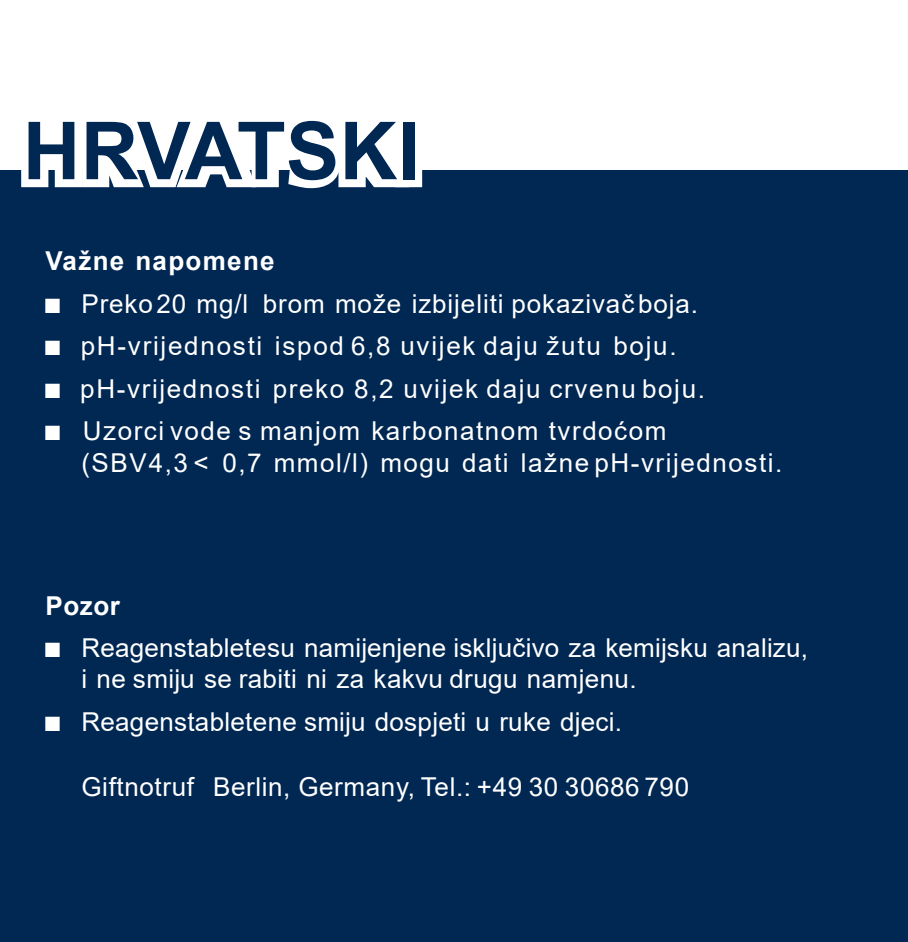
<style>
.page{position:relative;width:908px;height:942px;background:#fff}
.page>*{position:absolute;margin:0;border:0;box-sizing:border-box;transform-origin:0 0}
.t1{font:700 80px "Arial";color:#002853}
.t2{font:26px/31.2px "Arial";letter-spacing:.01em;color:#fff}
.t3{font:26px/31.2px "Arial";letter-spacing:.06em;color:#fff}
.t4{font:26px "Arial";letter-spacing:.035em;color:#fff}
.t5{font:26px "Arial";letter-spacing:.065em;color:#fff}
.t6{font:700 26px "Arial";letter-spacing:.05em;color:#fff}
.s1{font-family:"Consolas"}
</style>
<div class="page">
<div style="left:0;top:170px;width:907px;height:771px;background:#002853"></div>
<svg style="left:21px;top:170px;width:402px;height:19px"></svg>
<div style="left:395px;top:115px;width:27px;height:72px;border:16px solid #fff"></div>
<h1 class="t1" style="left:23px;top:121px;width:398px">HRVATSKI</h1>
<p class="t6" style="left:45px;top:251px;width:231px">Važne napomene</p>
<p class="t4" style="left:45px;top:293px;width:654px"><span class="s1">■</span> Preko20 mg/l brom može izbijeliti pokazivač boja.</p>
<p class="t5" style="left:45px;top:336px;width:632px"><span class="s1">■</span> pH-vrijednosti ispod 6,8 uvijek daju žutu boju.</p>
<p class="t3" style="left:45px;top:375px;width:660px"><span class="s1">■</span> pH-vrijednosti preko 8,2 uvijek daju crvenu boju.</p>
<p class="t3" style="left:81px;top:418px;width:702px;text-indent:-36px"><span class="s1">■</span> Uzorci vode s manjom karbonatnom tvrdoćom<br>(SBV4,3 &lt; 0,7 mmol/l) mogu dati lažne pH-vrijednosti.</p>
<p class="t6" style="left:45px;top:595px;width:76px">Pozor</p>
<p class="t2" style="left:81px;top:634px;width:727px;text-indent:-36px"><span class="s1">■</span> Reagenstabletesu namĳenjene isključivo za kemĳsku analizu, i ne smĳu se rabiti ni za kakvu drugu namjenu.</p>
<p class="t2" style="left:45px;top:708px;width:578px"><span class="s1">■</span> Reagenstabletene smĳu dospjeti u ruke djeci.</p>
<p class="t4" style="left:81px;top:777px;width:609px">Giftnotruf Berlin, Germany, Tel.: +49 30 30686 790</p>
</div>
